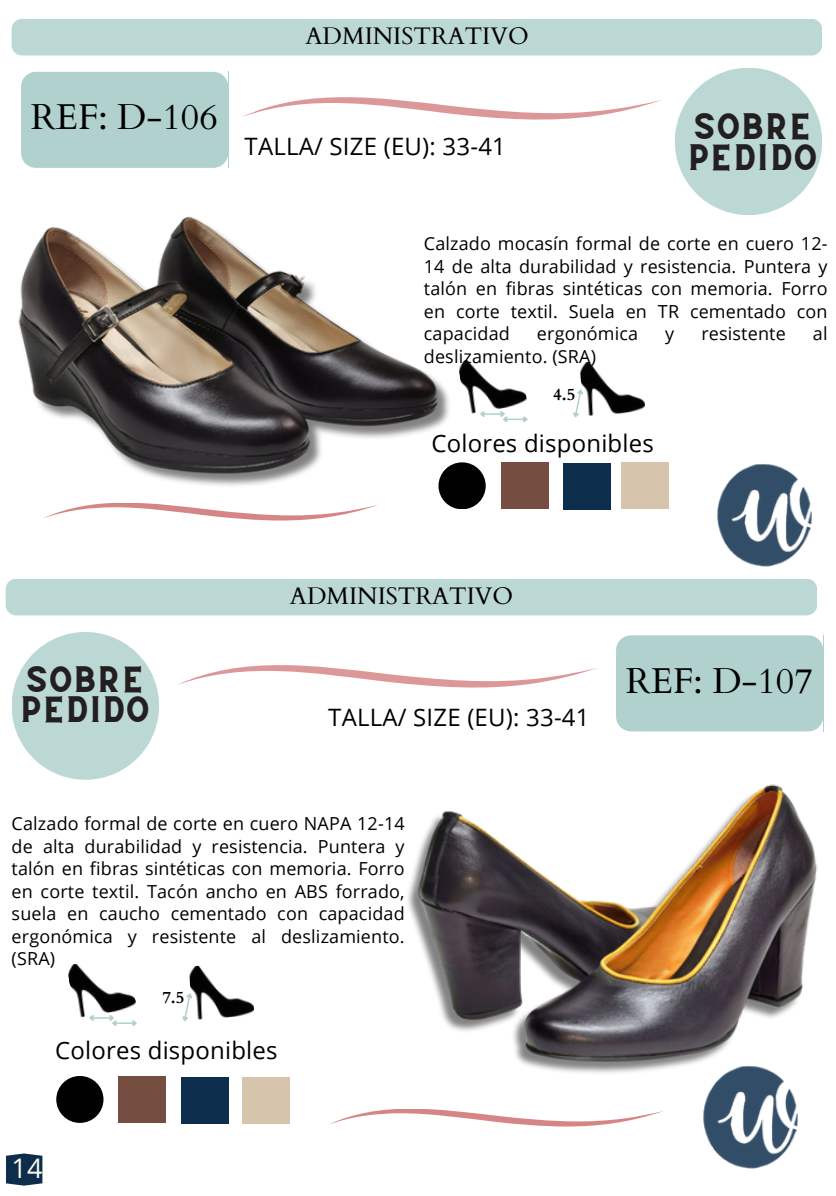
<style>
.page{position:relative;width:836px;height:1196px;background:#fff}
.page>*{position:absolute;margin:0;border:0;box-sizing:border-box;transform-origin:0 0}
.t1{font:36px "Cardo";color:#000}
.t2{font:27px "Open Sans";color:#fffaef}
.t3{font:26px/30px "CS Gordon Vintage";color:#231f20}
.t4{font:24px "Open Sans";letter-spacing:.01em;color:#000}
.t5{font:24px "Cardo";color:#000}
.t6{font:18px/22.4px "Open Sans";letter-spacing:.01em;color:#000;text-align:justify}
.t7{font:700 16.8px "Cardo";color:#000}
</style>
<div class="page">
<div style="left:12px;top:19px;width:810px;height:36px;background:#bcd8d5"></div>
<svg style="left:675px;top:68px;width:147px;height:147px"></svg>
<svg style="left:242px;top:97px;width:419px;height:23px"></svg>
<img style="left:717px;top:464px;width:95px;height:103px">
<div style="left:6px;top:578px;width:811px;height:37px;background:#bcd8d5"></div>
<svg style="left:177px;top:665px;width:419px;height:23px"></svg>
<svg style="left:12px;top:632px;width:147px;height:147px"></svg>
<img style="left:703px;top:1103px;width:95px;height:66px">
<div style="left:21px;top:72px;width:207px;height:96px;background:#b0d1ce"></div>
<div style="left:616px;top:635px;width:207px;height:96px;background:#b0d1ce"></div>
<img style="left:483px;top:377px;width:44px;height:32px">
<svg style="left:483px;top:411px;width:45px;height:12px"></svg>
<img style="left:580px;top:362px;width:65px;height:54px">
<svg style="left:483px;top:475px;width:2px;height:22px"></svg>
<div style="left:501px;top:462px;width:47px;height:47px;background:#764d41"></div>
<div style="left:563px;top:463px;width:47px;height:47px;background:#0c2d4c"></div>
<svg style="left:573px;top:388px;width:12px;height:30px"></svg>
<img style="left:68px;top:963px;width:68px;height:55px">
<svg style="left:87px;top:1013px;width:50px;height:13px"></svg>
<img style="left:189px;top:965px;width:65px;height:55px">
<svg style="left:56px;top:1076px;width:47px;height:46px;fill:#010101"></svg>
<div style="left:119px;top:1076px;width:47px;height:46px;background:#764d41"></div>
<div style="left:181px;top:1076px;width:47px;height:47px;background:#0c2d4c"></div>
<svg style="left:182px;top:991px;width:12px;height:30px"></svg>
<div style="left:622px;top:462px;width:47px;height:47px;background:#d6c4ac"></div>
<img style="left:408px;top:784px;width:410px;height:319px">
<div style="left:243px;top:1076px;width:47px;height:47px;background:#d6c4ac"></div>
<img style="left:18px;top:216px;width:465px;height:305px">
<svg style="left:6px;top:1153px;width:36px;height:32px"></svg>
<svg style="left:42px;top:502px;width:336px;height:18px"></svg>
<svg style="left:329px;top:1109px;width:334px;height:17px"></svg>
<p class="t1" style="left:31px;top:93px;width:188px">REF: D-106</p>
<h2 class="t5" style="left:305px;top:20px;width:225px">ADMINISTRATIVO</h2>
<h4 class="t4" style="left:244px;top:129px;width:263px">TALLA/ SIZE (EU): 33-41</h4>
<p class="t3" style="left:687px;top:114px;width:132px;line-height:31.6px">SOBRE<br>PEDIDO</p>
<p class="t6" style="left:424px;top:232px;width:405px">Calzado mocasín formal de corte en cuero 12- 14 de alta durabilidad y resistencia. Puntera y talón en fibras sintéticas con memoria. Forro en corte textil. Suela en TR cementado con capacidad</p>
<p class="t6" style="left:537px;top:322px;width:103px">ergonómica</p>
<p class="t6" style="left:665px;top:322px;width:11px">y</p>
<p class="t6" style="left:701px;top:322px;width:86px">resistente</p>
<p class="t6" style="left:812px;top:322px;width:16px">al</p>
<p class="t6" style="left:424px;top:344px;width:174px">deslizamiento. (SRA)</p>
<h2 class="t7" style="left:553px;top:383px;width:24px">4.5</h2>
<h3 class="t4" style="left:431px;top:426px;width:224px">Colores disponibles</h3>
<p class="t3" style="left:20px;top:668px;width:132px">SOBRE<br>PEDIDO</p>
<h2 class="t5" style="left:290px;top:580px;width:225px">ADMINISTRATIVO</h2>
<p class="t4" style="left:328px;top:700px;width:263px">TALLA/ SIZE (EU): 33-41</p>
<p class="t1" style="left:626px;top:657px;width:188px">REF: D-107</p>
<p class="t6" style="left:12px;top:812px;width:394px">Calzado formal de corte en cuero NAPA 12-14 de alta durabilidad y resistencia. Puntera y talón en fibras sintéticas con memoria. Forro en corte textil. Tacón ancho en ABS forrado, suela en caucho cementado con capacidad ergonómica y resistente al deslizamiento. (SRA)</p>
<p class="t7" style="left:162px;top:986px;width:24px">7.5</p>
<p class="t4" style="left:55px;top:1033px;width:224px">Colores disponibles</p>
<p class="t2" style="left:11px;top:1149px;width:33px">14</p>
</div>
